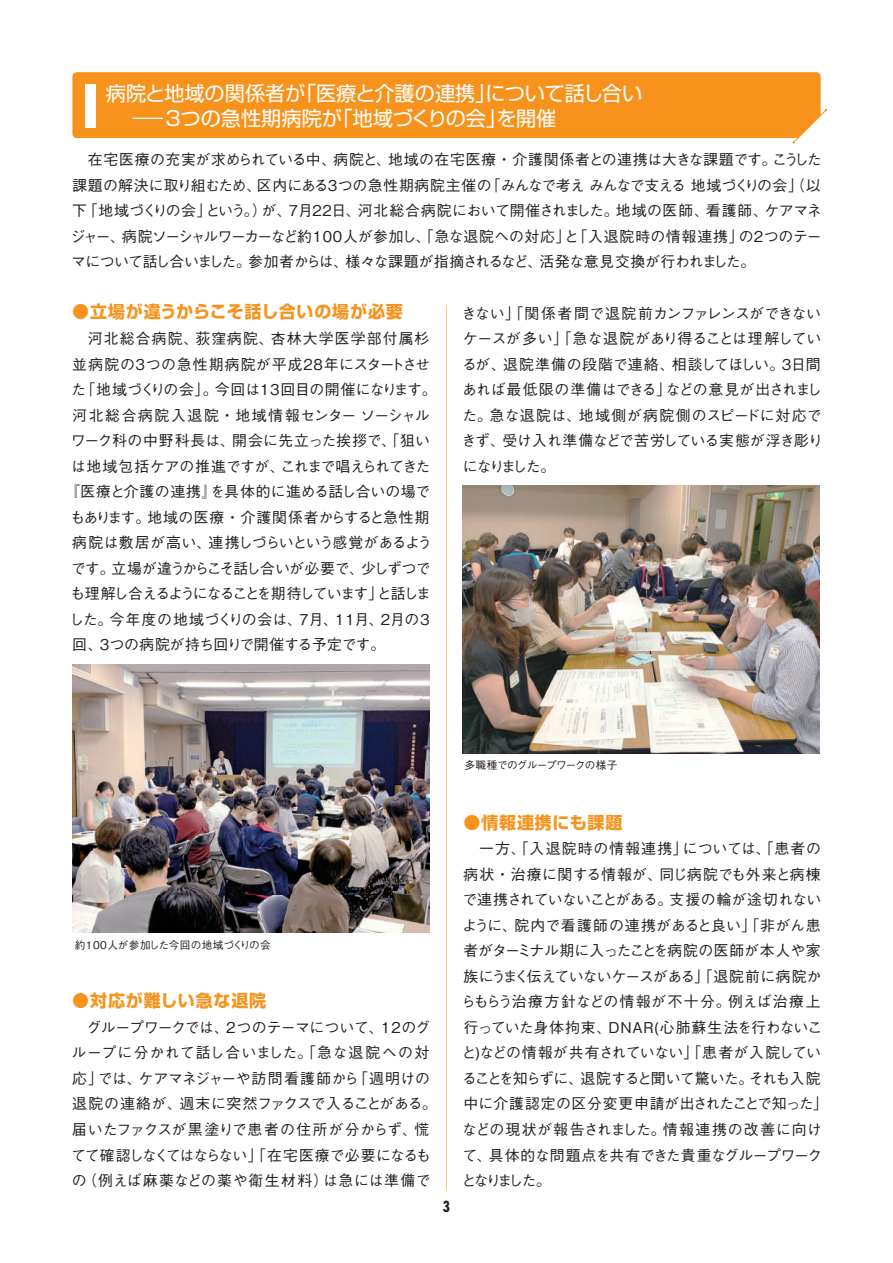
<style>
.page{position:relative;width:893px;height:1263px;background:#fff}
.page>*{position:absolute;margin:0;border:0;box-sizing:border-box;transform-origin:0 0}
.t1{font:20.25px/25.5px "Shin Go Pro";color:#fff}
.t2{font:700 16.95px "Shin Go Pro";letter-spacing:.05em;color:#f7931d}
.t3{font:500 14.85px/25.5px "Gothic BBB Pro";letter-spacing:-.005em;color:#231f20}
.t4{font:500 14.85px "Gothic BBB Pro";letter-spacing:-.115em;color:#231f20}
.t5{font:500 14.85px "Gothic BBB Pro";letter-spacing:-.055em;color:#231f20}
.t6{font:500 14.85px "Gothic BBB Pro";letter-spacing:.05em;color:#231f20}
.t7{font:500 14.85px "Gothic BBB Pro";letter-spacing:.015em;color:#231f20}
.t8{font:500 14.85px "Gothic BBB Pro";letter-spacing:.075em;color:#231f20}
.t9{font:500 14.85px "Gothic BBB Pro";letter-spacing:.105em;color:#231f20}
.t10{font:500 14.85px "Gothic BBB Pro";letter-spacing:-.025em;color:#231f20}
.t11{font:700 condensed 14.85px "Futura";color:#231f20}
.t12{font:500 10.65px "Gothic BBB Pro";letter-spacing:.02em;color:#231f20}
.t13{font:500 10.65px "Gothic BBB Pro";letter-spacing:-.055em;color:#231f20}
</style>
<div class="page">
<img style="left:73px;top:665px;width:357px;height:267px">
<img style="left:462px;top:485px;width:358px;height:268px">
<hr style="left:446px;top:305px;width:1px;height:885px;background:#fdc689">
<div style="left:72px;top:72px;width:749px;height:66px;background:#f7931d;border-radius:4px"></div>
<svg style="left:793px;top:109px;width:34px;height:34px"></svg>
<div style="left:86px;top:84px;width:10px;height:43px;background:#fff"></div>
<h1 class="t1" style="left:106px;top:78px;width:538px">病院と地域の関係者が「医療と介護の連携」について話し合い　 ―3つの急性期病院が「地域づくりの会」を開催</h1>
<p class="t3" style="left:70px;top:145px;width:753px;text-align:justify">　在宅医療の充実が求められている中、病院と、地域の在宅医療・介護関係者との連携は大きな課題です。こうした課題の解決に取り組むため、区内にある３つの急性期病院主催の「みんなで考え みんなで支える 地域づくりの会」（以下「地域づくりの会」という。）が、7月22日、河北総合病院において開催されました。地域の医師、看護師、ケアマネジャー、病院ソーシャルワーカーなど約100人が参加し、「急な退院への対応」と「入退院時の情報連携」の２つのテーマについて話し合いました。参加者からは、様々な課題が指摘されるなど、活発な意見交換が行われました。</p>
<p class="t2" style="left:72px;top:298px;width:332px">●立場が違うからこそ話し合いの場が必要</p>
<p class="t8" style="left:72px;top:326px;width:359px">　河北総合病院、荻窪病院、杏林大学医学部付属杉</p>
<p class="t6" style="left:72px;top:352px;width:359px">並病院の３つの急性期病院が平成28年にスタートさせ</p>
<p class="t3" style="left:71px;top:375px;width:367px">た「地域づくりの会」。今回は13回目の開催になります。</p>
<p class="t9" style="left:72px;top:403px;width:359px">河北総合病院入退院・地域情報センター ソーシャル</p>
<p class="t7" style="left:71px;top:429px;width:361px">ワーク科の中野科長は、開会に先立った挨拶で、「狙い</p>
<p class="t3" style="left:71px;top:451px;width:361px">は地域包括ケアの推進ですが、これまで唱えられてきた</p>
<p class="t3" style="left:65px;top:477px;width:367px">『医療と介護の連携』を具体的に進める話し合いの場で</p>
<p class="t3" style="left:70px;top:502px;width:361px">もあります。地域の医療・介護関係者からすると急性期</p>
<p class="t3" style="left:72px;top:528px;width:361px">病院は敷居が高い、連携しづらいという感覚があるよう</p>
<p class="t5" style="left:71px;top:556px;width:361px">です。立場が違うからこそ話し合いが必要で、少しずつで</p>
<p class="t4" style="left:70px;top:582px;width:362px">も理解し合えるようになることを期待しています」と話しま</p>
<p class="t3" style="left:69px;top:604px;width:365px">した。今年度の地域づくりの会は、７月、11月、2月の３</p>
<p class="t10" style="left:72px;top:633px;width:314px">回、３つの病院が持ち回りで開催する予定です。</p>
<p class="t3" style="left:462px;top:298px;width:363px">きない」「関係者間で退院前カンファレンスができないケースが多い」「急な退院があり得ることは理解しているが、退院準備の段階で連絡、相談してほしい。３日間あれば最低限の準備はできる」などの意見が出されました。急な退院は、地域側が病院側のスピードに対応できず、受け入れ準備などで苦労している実態が浮き彫りになりました。</p>
<p class="t13" style="left:464px;top:756px;width:155px">多職種でのグループワークの様子</p>
<p class="t12" style="left:75px;top:936px;width:197px">約100人が参加した今回の地域づくりの会</p>
<p class="t2" style="left:72px;top:987px;width:196px">●対応が難しい急な退院</p>
<p class="t3" style="left:71px;top:1013px;width:367px">　グループワークでは、２つのテーマについて、12のグループに分かれて話し合いました。「急な退院への対応」では、ケアマネジャーや訪問看護師から「週明けの退院の連絡が、週末に突然ファクスで入ることがある。届いたファクスが黒塗りで患者の住所が分からず、慌てて確認しなくてはならない」「在宅医療で必要になるもの（例えば麻薬などの薬や衛生材料）は急には準備で</p>
<p class="t11" style="left:443px;top:1197px;width:9px">3</p>
<p class="t2" style="left:463px;top:809px;width:160px">●情報連携にも課題</p>
<p class="t3" style="left:461px;top:834px;width:369px">　一方、「入退院時の情報連携」については、「患者の病状・治療に関する情報が、同じ病院でも外来と病棟で連携されていないことがある。支援の輪が途切れないように、院内で看護師の連携があると良い」「非がん患者がターミナル期に入ったことを病院の医師が本人や家族にうまく伝えていないケースがある」「退院前に病院からもらう治療方針などの情報が不十分。例えば治療上行っていた身体拘束、DNAR(心肺蘇生法を行わないこと)などの情報が共有されていない」「患者が入院していることを知らずに、退院すると聞いて驚いた。それも入院中に介護認定の区分変更申請が出されたことで知った」などの現状が報告されました。情報連携の改善に向けて、具体的な問題点を共有できた貴重なグループワークとなりました。</p>
</div>
